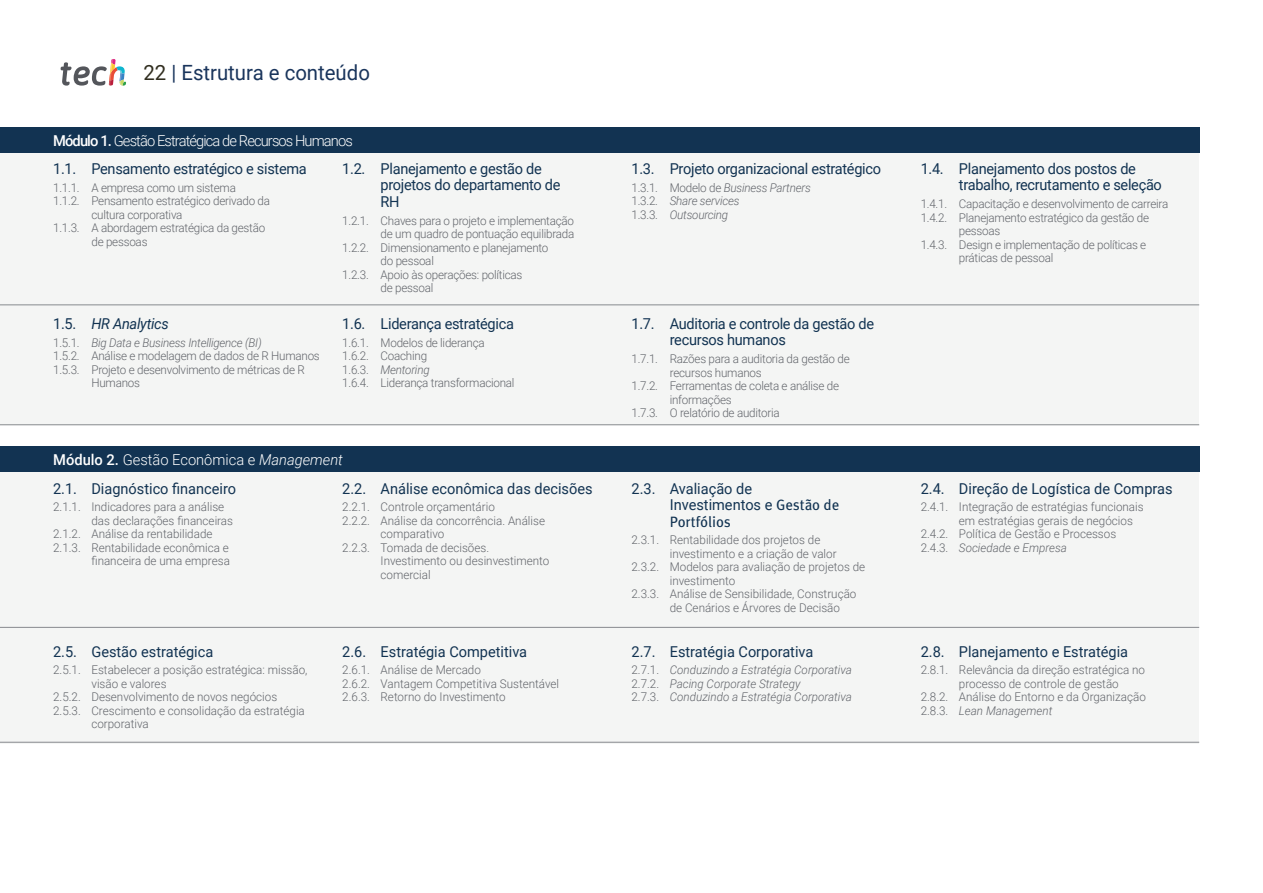
<style>
.page{position:relative;width:1263px;height:893px;background:#fff}
.page>*{position:absolute;margin:0;border:0;box-sizing:border-box;transform-origin:0 0}
.t1{font:21px "Roboto";color:#1a355c}
.t2{font:15px/16.5px "Roboto";letter-spacing:-.02em;color:#123352}
.t3{font:15px/16.5px "Roboto";color:#123352}
.t4{font:300 15px "Roboto";letter-spacing:-.06em;color:#fff}
.t5{font:300 15px "Roboto";color:#fff}
.t6{font:italic 15px "Roboto";letter-spacing:-.02em;color:#123352}
.t7{font:15px "Meta Pro";color:#123352}
.t8{font:300 12px/13.5px "Roboto";color:#61646a}
.t9{font:300 12px/13.5px "Roboto";letter-spacing:-.02em;color:#61646a}
.t10{font:italic 300 12px/13.5px "Roboto";color:#61646a}
.t11{font:italic 300 12px/13.5px "Roboto";letter-spacing:-.02em;color:#61646a}
.s1{color:#312e20}
.s2{font-weight:500}
.s3{font-style:normal}
.s4{font-style:italic}
.s5{font-family:"Meta Pro"}
</style>
<div class="page">
<div style="left:0;top:128px;width:1199px;height:25px;background:#123352"></div>
<div style="left:0;top:446px;width:1199px;height:26px;background:#123352"></div>
<div style="left:0;top:472px;width:1199px;height:271px;background:#f4f5f4"></div>
<hr style="left:0;top:742px;width:1199px;height:1px;background:#878a8e">
<div style="left:0;top:153px;width:1199px;height:272px;background:#f4f5f4"></div>
<hr style="left:0;top:424px;width:1199px;height:1px;background:#878a8e">
<hr style="left:0;top:305px;width:1199px;height:1px;background:#878a8e">
<hr style="left:0;top:627px;width:1199px;height:1px;background:#878a8e">
<svg style="left:61px;top:59px;width:65px;height:27px"></svg>
<h1 class="t1" style="left:144px;top:57px;width:228px"><span class="s1">22</span> | Estrutura e conteúdo</h1>
<p class="t4" style="left:53px;top:130px;width:301px"><span class="s2">Módulo 1.</span> Gestão Estratégica de Recursos Humanos</p>
<p class="t2" style="left:53px;top:160px;width:255px">1.1. Pensamento estratégico e sistema</p>
<p class="t9" style="left:53px;top:180px;width:184px">1.1.1. A empresa como um sistema</p>
<p class="t9" style="left:53px;top:194px;width:218px">1.1.2. Pensamento estratégico derivado da</p>
<p class="t9" style="left:91px;top:207px;width:93px">cultura corporativa</p>
<p class="t9" style="left:53px;top:221px;width:214px">1.1.3. A abordagem estratégica da gestão</p>
<p class="t9" style="left:91px;top:234px;width:58px">de pessoas</p>
<p class="t6" style="left:53px;top:313px;width:117px"><span class="s3">1.5.</span> HR Analytics</p>
<p class="t11" style="left:53px;top:335px;width:210px"><span class="s3">1.5.1.</span> Big Data e Business Intelligence (BI)</p>
<p class="t9" style="left:53px;top:349px;width:268px">1.5.2. Análise e modelagem de dados de R Humanos</p>
<p class="t9" style="left:53px;top:362px;width:253px">1.5.3. Projeto e desenvolvimento de métricas de R</p>
<p class="t9" style="left:91px;top:376px;width:50px">Humanos</p>
<p class="t2" style="left:381px;top:160px;width:181px;text-indent:-38px">1.2. Planejamento e gestão de projetos do departamento de<br>RH</p>
<p class="t9" style="left:342px;top:213px;width:233px">1.2.1. Chaves para o projeto e implementação</p>
<p class="t9" style="left:381px;top:227px;width:195px">de um quadro de pontuação equilibrada</p>
<p class="t9" style="left:342px;top:240px;width:208px">1.2.2. Dimensionamento e planejamento</p>
<p class="t9" style="left:381px;top:254px;width:55px">do pessoal</p>
<p class="t9" style="left:342px;top:267px;width:182px">1.2.3. Apoio às operações: políticas</p>
<p class="t9" style="left:381px;top:281px;width:54px">de pessoal</p>
<p class="t2" style="left:342px;top:315px;width:173px">1.6. Liderança estratégica</p>
<p class="t9" style="left:342px;top:335px;width:174px">1.6.1. Modelos de liderança<br>1.6.2. Coaching<br>1.6.3. <span class="s4">Mentoring<br></span>1.6.4. Liderança transformacional</p>
<p class="t5" style="left:53px;top:449px;width:291px"><span class="s2">Módulo 2.</span> Gestão Econômica e <span class="s4">Management</span></p>
<p class="t3" style="left:53px;top:479px;width:185px">2.1. Diagnóstico financeiro</p>
<p class="t8" style="left:53px;top:500px;width:173px">2.1.1. Indicadores para a análise</p>
<p class="t8" style="left:91px;top:513px;width:143px">das declarações financeiras</p>
<p class="t8" style="left:53px;top:527px;width:161px">2.1.2. Análise da rentabilidade</p>
<p class="t8" style="left:53px;top:540px;width:177px">2.1.3. Rentabilidade econômica e</p>
<p class="t8" style="left:91px;top:554px;width:140px">financeira de uma empresa</p>
<p class="t3" style="left:53px;top:642px;width:162px">2.5. Gestão estratégica</p>
<p class="t8" style="left:53px;top:663px;width:256px">2.5.1. Estabelecer a posição estratégica: missão,</p>
<p class="t8" style="left:91px;top:676px;width:77px">visão e valores</p>
<p class="t8" style="left:53px;top:690px;width:226px">2.5.2. Desenvolvimento de novos negócios</p>
<p class="t8" style="left:53px;top:703px;width:253px">2.5.3. Crescimento e consolidação da estratégia</p>
<p class="t8" style="left:91px;top:717px;width:59px">corporativa</p>
<p class="t3" style="left:342px;top:479px;width:252px">2.2. Análise econômica das decisões</p>
<p class="t8" style="left:342px;top:500px;width:154px">2.2.1. Controle orçamentário</p>
<p class="t8" style="left:342px;top:513px;width:204px">2.2.2. Análise da concorrência. Análise</p>
<p class="t8" style="left:381px;top:527px;width:65px">comparativo</p>
<p class="t8" style="left:342px;top:540px;width:148px">2.2.3. Tomada de decisões.</p>
<p class="t8" style="left:381px;top:554px;width:170px">Investimento ou desinvestimento</p>
<p class="t8" style="left:381px;top:567px;width:52px">comercial</p>
<p class="t3" style="left:342px;top:642px;width:186px">2.6. Estratégia Competitiva</p>
<p class="t8" style="left:342px;top:663px;width:218px">2.6.1. Análise de Mercado<br>2.6.2. Vantagem Competitiva Sustentável<br>2.6.3. Retorno do Investimento</p>
<p class="t2" style="left:631px;top:160px;width:251px">1.3. Projeto organizacional estratégico</p>
<p class="t11" style="left:631px;top:180px;width:181px"><span class="s3">1.3.1. Modelo de</span> Business Partners<br><span class="s3">1.3.2.</span> Share services<br><span class="s3">1.3.3.</span> Outsourcing</p>
<p class="t2" style="left:670px;top:315px;width:206px;text-indent:-38px">1.7. Auditoria e controle da gestão de recursos humanos</p>
<p class="t9" style="left:631px;top:352px;width:220px">1.7.1. Razões para a auditoria da gestão de</p>
<p class="t9" style="left:670px;top:365px;width:93px">recursos humanos</p>
<p class="t9" style="left:631px;top:379px;width:209px">1.7.2. Ferramentas de coleta e análise de</p>
<p class="t9" style="left:670px;top:392px;width:63px">informações</p>
<p class="t9" style="left:631px;top:406px;width:150px">1.7.3. O relatório de auditoria</p>
<p class="t3" style="left:670px;top:479px;width:171px;text-indent:-38px">2.3. Avaliação de<br>Investimentos e <span class="s5">Gestão de</span></p>
<p class="t7" style="left:670px;top:512px;width:63px">Portfólios</p>
<p class="t8" style="left:631px;top:533px;width:190px">2.3.1. Rentabilidade dos projetos de</p>
<p class="t8" style="left:670px;top:546px;width:168px">investimento e a criação de valor</p>
<p class="t8" style="left:631px;top:560px;width:235px">2.3.2. Modelos para avaliação de projetos de</p>
<p class="t8" style="left:670px;top:573px;width:67px">investimento</p>
<p class="t8" style="left:631px;top:587px;width:226px">2.3.3. Análise de Sensibilidade, Construção</p>
<p class="t8" style="left:670px;top:600px;width:172px">de Cenários e Árvores de Decisão</p>
<p class="t3" style="left:631px;top:642px;width:183px">2.7. Estratégia Corporativa</p>
<p class="t10" style="left:631px;top:663px;width:222px"><span class="s3">2.7.1.</span> Conduzindo a Estratégia Corporativa<br><span class="s3">2.7.2.</span> Pacing Corporate Strategy<br><span class="s3">2.7.3.</span> Conduzindo a Estratégia Corporativa</p>
<p class="t2" style="left:959px;top:160px;width:204px;text-indent:-38px">1.4. Planejamento dos postos de trabalho, recrutamento e seleção</p>
<p class="t9" style="left:921px;top:197px;width:249px">1.4.1. Capacitação e desenvolvimento de carreira</p>
<p class="t9" style="left:921px;top:210px;width:230px">1.4.2. Planejamento estratégico da gestão de</p>
<p class="t9" style="left:959px;top:224px;width:43px">pessoas</p>
<p class="t9" style="left:921px;top:237px;width:227px">1.4.3. Design e implementação de políticas e</p>
<p class="t9" style="left:959px;top:251px;width:96px">práticas de pessoal</p>
<p class="t3" style="left:921px;top:479px;width:253px">2.4. Direção de Logística de Compras</p>
<p class="t8" style="left:921px;top:500px;width:225px">2.4.1. Integração de estratégias funcionais</p>
<p class="t8" style="left:959px;top:513px;width:175px">em estratégias gerais de negócios</p>
<p class="t8" style="left:921px;top:527px;width:197px">2.4.2. Política de Gestão e Processos</p>
<p class="t10" style="left:921px;top:540px;width:148px"><span class="s3">2.4.3.</span> Sociedade e Empresa</p>
<p class="t3" style="left:921px;top:642px;width:209px">2.8. Planejamento e Estratégia</p>
<p class="t8" style="left:921px;top:663px;width:226px">2.8.1. Relevância da direção estratégica no</p>
<p class="t8" style="left:959px;top:676px;width:161px">processo de controle de gestão</p>
<p class="t8" style="left:921px;top:690px;width:227px">2.8.2. Análise do Entorno e da Organização</p>
<p class="t10" style="left:921px;top:703px;width:133px"><span class="s3">2.8.3.</span> Lean Management</p>
</div>
